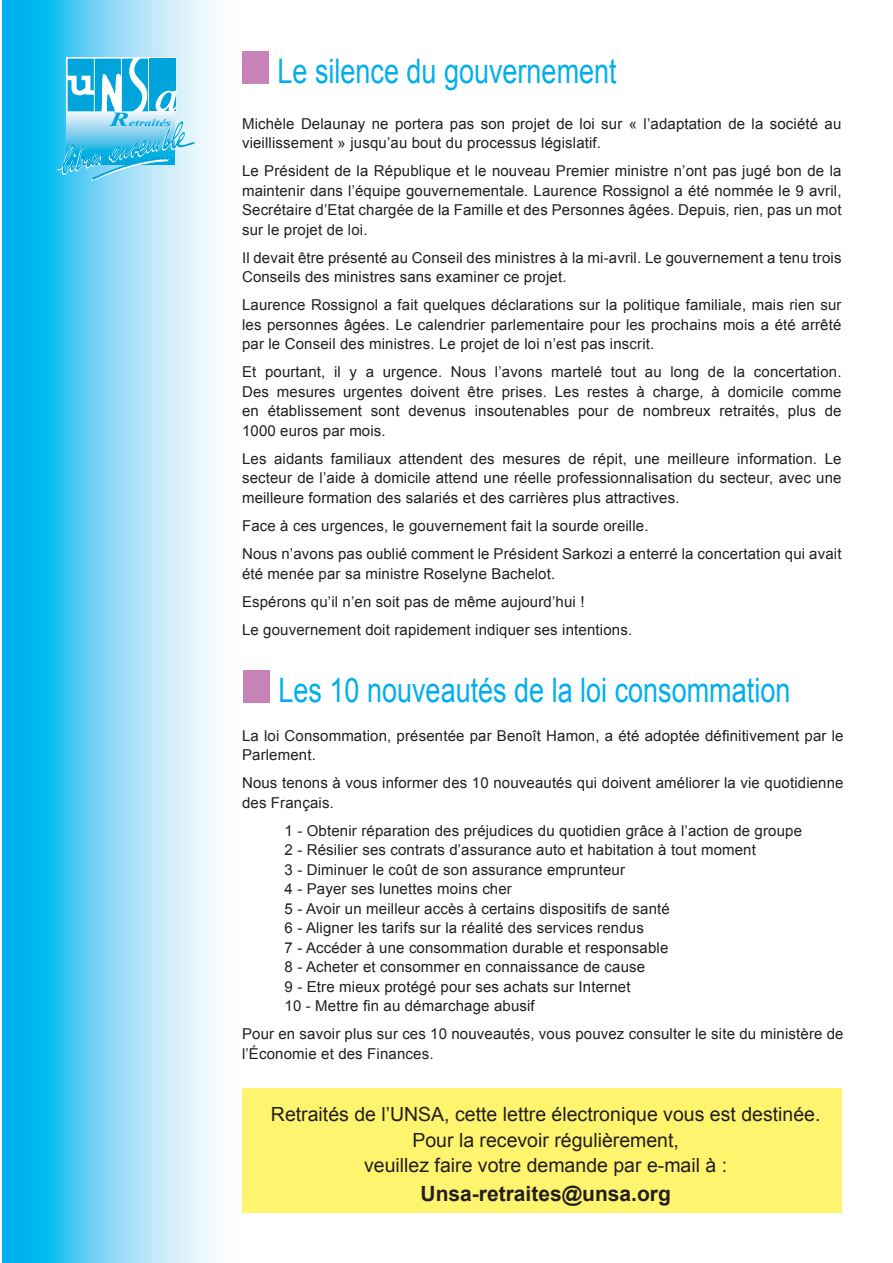
<style>
.page{position:relative;width:893px;height:1263px;background:#fff}
.page>*{position:absolute;margin:0;border:0;box-sizing:border-box;transform-origin:0 0}
.t1{font:33.75px "Arial";color:#00aeef;scale:.8 1}
.t2{font:700 21px "Arial";color:#231f20}
.t3{font:19.5px/25.5px "Arial";color:#231f20;text-align:center}
.t4{font:15px/19.5px "Arial";letter-spacing:.01em;color:#231f20}
.t5{font:italic 700 9.75px "Times New Roman";color:#00a4dc;scale:1.44 1}
.s1{font-size:19.8px}
</style>
<div class="page">
<svg style="left:2px;top:0;width:214px;height:1263px;background:#77d5f6"></svg>
<svg style="left:67px;top:112px;width:107px;height:8px"></svg>
<svg style="left:67px;top:58px;width:111px;height:54px"></svg>
<svg style="left:57px;top:120px;width:139px;height:61px;background:#76cfef"></svg>
<div style="left:242px;top:1088px;width:600px;height:124px;background:#fff46d"></div>
<div style="left:242px;top:51px;width:27px;height:32px;background:#c782b8"></div>
<div style="left:243px;top:670px;width:27px;height:32px;background:#c782b8"></div>
<p class="t5" style="left:110px;top:116px;width:44px"><span class="s1">R</span>etraités</p>
<p class="t1" style="left:277px;top:49px;width:426px">Le silence du gouvernement</p>
<p class="t4" style="left:242px;top:114px;width:601px">Michèle Delaunay ne portera pas son projet de loi sur « l’adaptation de la société au vieillissement » jusqu’au bout du processus législatif.</p>
<p class="t4" style="left:242px;top:162px;width:601px;text-align:justify">Le Président de la République et le nouveau Premier ministre n’ont pas jugé bon de la maintenir dans l’équipe gouvernementale. Laurence Rossignol a été nommée le 9 avril, Secrétaire d’Etat chargée de la Famille et des Personnes âgées. Depuis, rien, pas un mot sur le projet de loi.</p>
<p class="t4" style="left:242px;top:248px;width:601px">Il devait être présenté au Conseil des ministres à la mi-avril. Le gouvernement a tenu trois<br>Conseils des ministres sans examiner ce projet.</p>
<p class="t4" style="left:242px;top:296px;width:601px;text-align:justify">Laurence Rossignol a fait quelques déclarations sur la politique familiale, mais rien sur les personnes âgées. Le calendrier parlementaire pour les prochains mois a été arrêté par le Conseil des ministres. Le projet de loi n’est pas inscrit.</p>
<p class="t4" style="left:242px;top:363px;width:601px;text-align:justify">Et pourtant, il y a urgence. Nous l’avons martelé tout au long de la concertation.<br>Des mesures urgentes doivent être prises. Les restes à charge, à domicile comme en établissement sont devenus insoutenables pour de nombreux retraités, plus de 1000 euros par mois.</p>
<p class="t4" style="left:242px;top:449px;width:601px;text-align:justify">Les aidants familiaux attendent des mesures de répit, une meilleure information. Le secteur de l’aide à domicile attend une réelle professionnalisation du secteur, avec une meilleure formation des salariés et des carrières plus attractives.</p>
<p class="t4" style="left:242px;top:516px;width:408px">Face à ces urgences, le gouvernement fait la sourde oreille.</p>
<p class="t4" style="left:242px;top:544px;width:601px">Nous n’avons pas oublié comment le Président Sarkozi a enterré la concertation qui avait été menée par sa ministre Roselyne Bachelot.</p>
<p class="t4" style="left:242px;top:592px;width:344px">Espérons qu’il n’en soit pas de même aujourd’hui !</p>
<p class="t4" style="left:242px;top:620px;width:392px">Le gouvernement doit rapidement indiquer ses intentions.</p>
<p class="t1" style="left:279px;top:668px;width:641px">Les 10 nouveautés de la loi consommation</p>
<p class="t4" style="left:242px;top:726px;width:603px">La loi Consommation, présentée par Benoît Hamon, a été adoptée définitivement par le<br>Parlement.</p>
<p class="t4" style="left:242px;top:773px;width:603px">Nous tenons à vous informer des 10 nouveautés qui doivent améliorer la vie quotidienne des Français.</p>
<p class="t4" style="left:285px;top:821px;width:519px">1 - Obtenir réparation des préjudices du quotidien grâce à l’action de groupe</p>
<p class="t4" style="left:285px;top:840px;width:473px">2 - Résilier ses contrats d’assurance auto et habitation à tout moment</p>
<p class="t4" style="left:285px;top:860px;width:342px">3 - Diminuer le coût de son assurance emprunteur</p>
<p class="t4" style="left:285px;top:879px;width:229px">4 - Payer ses lunettes moins cher</p>
<p class="t4" style="left:285px;top:899px;width:387px">5 - Avoir un meilleur accès à certains dispositifs de santé</p>
<p class="t4" style="left:285px;top:918px;width:361px">6 - Aligner les tarifs sur la réalité des services rendus</p>
<p class="t4" style="left:285px;top:938px;width:385px">7 - Accéder à une consommation durable et responsable</p>
<p class="t4" style="left:285px;top:957px;width:362px">8 - Acheter et consommer en connaissance de cause</p>
<p class="t4" style="left:285px;top:977px;width:347px">9 - Etre mieux protégé pour ses achats sur Internet</p>
<p class="t4" style="left:285px;top:996px;width:252px">10 - Mettre fin au démarchage abusif</p>
<p class="t4" style="left:242px;top:1024px;width:603px">Pour en savoir plus sur ces 10 nouveautés, vous pouvez consulter le site du ministère de l’Économie et des Finances.</p>
<p class="t3" style="left:271px;top:1102px;width:551px">Retraités de l’UNSA, cette lettre électronique vous est destinée.</p>
<p class="t3" style="left:364px;top:1127px;width:365px">Pour la recevoir régulièrement,<br>veuillez faire votre demande par e-mail à :</p>
<p class="t2" style="left:420px;top:1179px;width:252px">Unsa-retraites@unsa.org</p>
</div>
